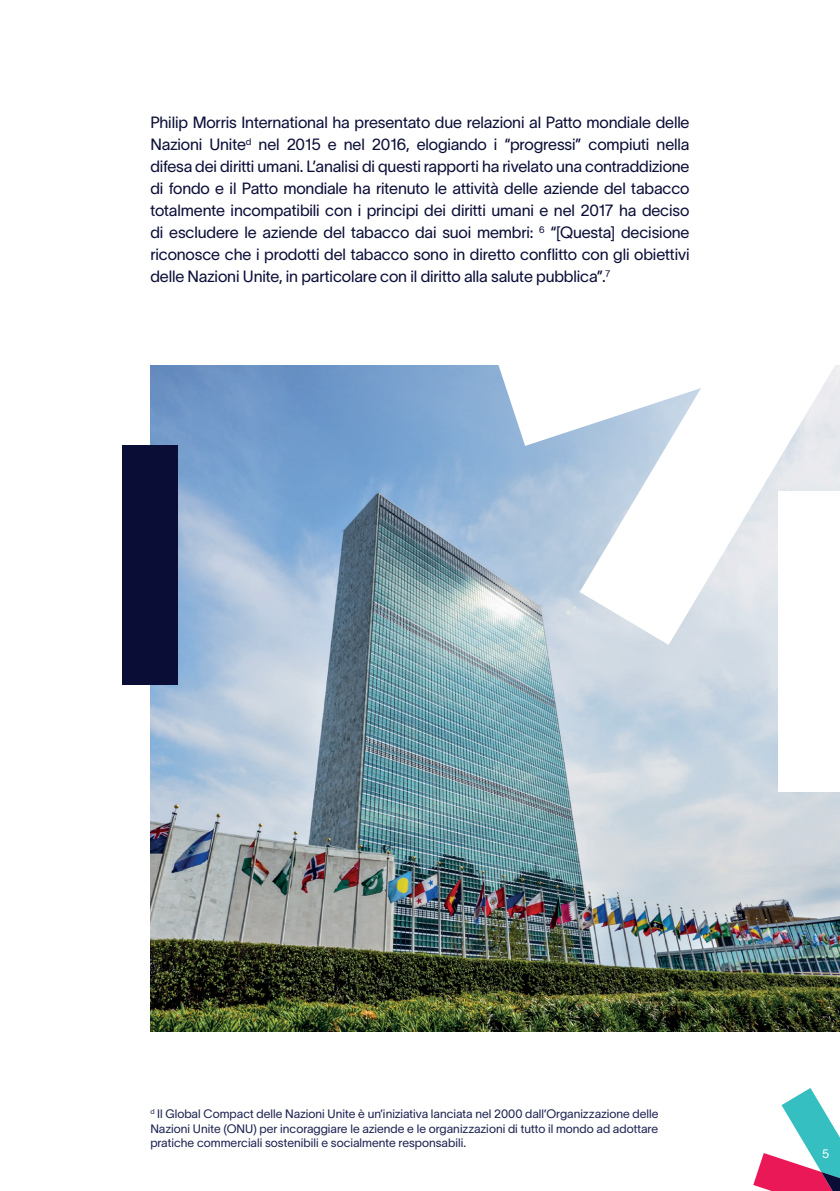
<style>
.page{position:relative;width:840px;height:1191px;background:#fff}
.page>*{position:absolute;margin:0;border:0;box-sizing:border-box;transform-origin:0 0}
.t1{font:16px/22px "TWK Lausanne";letter-spacing:-.01em;color:#0b0e37;text-align:justify}
.t2{font:12px/14.4px "TWK Lausanne";color:#1d2351;text-align:justify}
.t3{font:12px "TWK Lausanne";color:#fff}
</style>
<div class="page">
<svg style="left:753px;top:1088px;width:86px;height:103px"></svg>
<img style="left:150px;top:366px;width:689px;height:665px">
<div style="left:778px;top:491px;width:61px;height:300px;background:#fff"></div>
<svg style="left:579px;top:446px;width:260px;height:199px"></svg>
<svg style="left:492px;top:365px;width:347px;height:81px"></svg>
<div style="left:122px;top:445px;width:56px;height:240px;background:#0a0e36"></div>
<p class="t1" style="left:150px;top:110px;width:540px">Philip Morris International ha presentato due relazioni al Patto mondiale delle Nazioni Unite<sup>d</sup> nel 2015 e nel 2016, elogiando i “progressi” compiuti nella difesa dei diritti umani. L’analisi di questi rapporti ha rivelato una contraddizione di fondo e il Patto mondiale ha ritenuto le attività delle aziende del tabacco totalmente incompatibili con i principi dei diritti umani e nel 2017 ha deciso di escludere le aziende del tabacco dai suoi membri: <sup>6</sup> “[Questa] decisione riconosce che i prodotti del tabacco sono in diretto conflitto con gli obiettivi delle Nazioni Unite, in particolare con il diritto alla salute pubblica”.<sup>7</sup></p>
<p class="t2" style="left:150px;top:1106px;width:509px"><sup>d</sup> Il Global Compact delle Nazioni Unite è un’iniziativa lanciata nel 2000 dall’Organizzazione delle Nazioni Unite (ONU) per incoraggiare le aziende e le organizzazioni di tutto il mondo ad adottare pratiche commerciali sostenibili e socialmente responsabili.</p>
<p class="t3" style="left:821px;top:1145px;width:9px">5</p>
</div>
